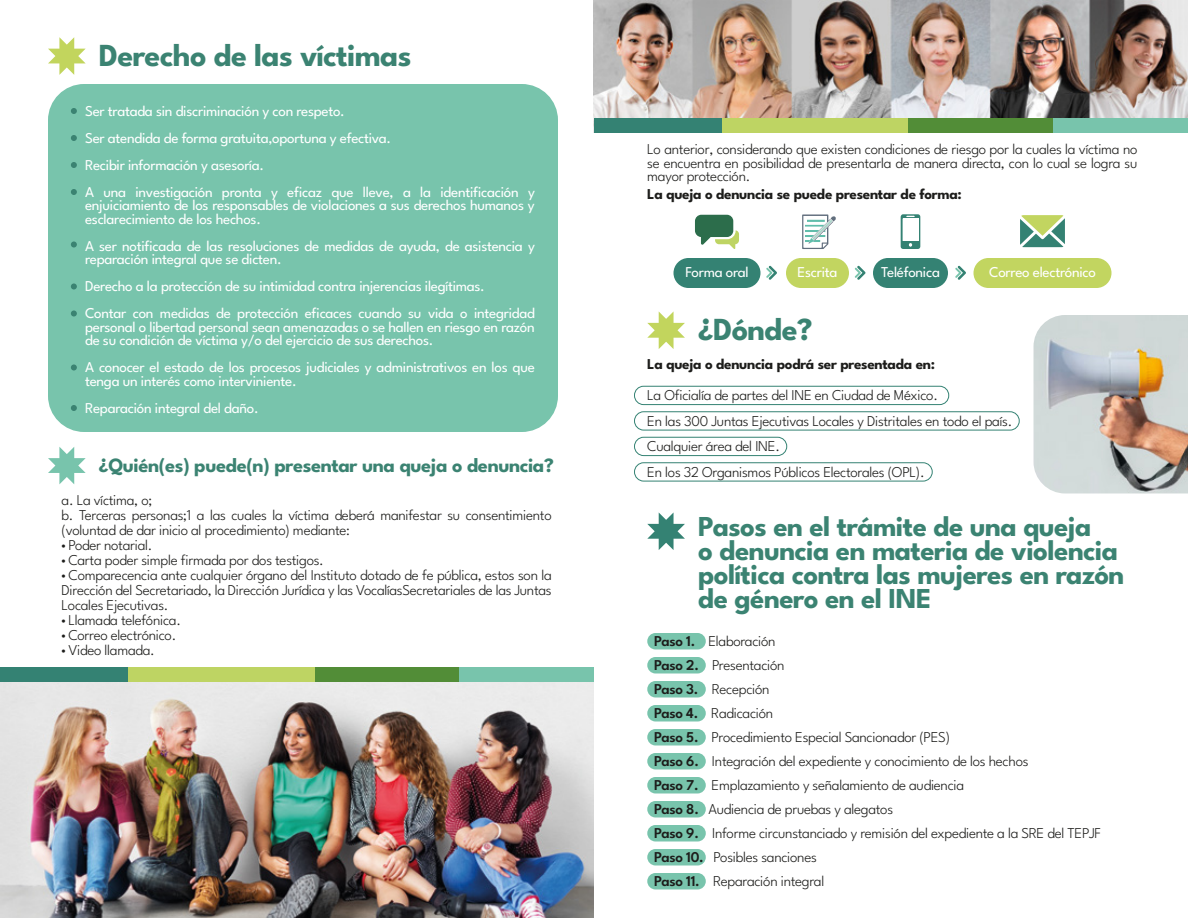
<style>
.page{position:relative;width:1188px;height:918px;background:#fff}
.page>*{position:absolute;margin:0;border:0;box-sizing:border-box;transform-origin:0 0}
.t1{font:700 32.1px "League Spartan";letter-spacing:-.02em;color:#3b8372}
.t2{font:700 28.8px/24px "League Spartan";letter-spacing:-.02em;color:#3b8372}
.t3{font:700 20.25px "League Spartan";letter-spacing:-.02em;color:#3b8372}
.t4{font:300 15px/24px "League Spartan";letter-spacing:-.02em;color:#1d1d1b}
.t5{font:15px/27px "League Spartan";letter-spacing:-.02em;color:#fff}
.t6{font:700 15px "League Spartan";letter-spacing:-.02em;color:#1d1d1b}
.s1{font-family:"Myriad Pro";font-weight:400}
.s2{font-weight:600}
</style>
<div class="page">
<img style="left:594px;top:0;width:594px;height:118px">
<svg style="left:48px;top:37px;width:38px;height:38px"></svg>
<svg style="left:48px;top:447px;width:38px;height:37px"></svg>
<div style="left:48px;top:84px;width:510px;height:348px;background:#78c4ac;border-radius:36px"></div>
<svg style="left:71px;top:108px;width:6px;height:6px"></svg>
<svg style="left:71px;top:135px;width:6px;height:6px"></svg>
<svg style="left:71px;top:162px;width:6px;height:6px"></svg>
<svg style="left:71px;top:189px;width:6px;height:6px"></svg>
<svg style="left:71px;top:242px;width:6px;height:6px"></svg>
<svg style="left:71px;top:284px;width:6px;height:6px"></svg>
<svg style="left:71px;top:310px;width:6px;height:6px"></svg>
<svg style="left:71px;top:364px;width:6px;height:6px"></svg>
<svg style="left:71px;top:405px;width:6px;height:6px"></svg>
<img style="left:0;top:681px;width:594px;height:237px">
<div style="left:0;top:667px;width:128px;height:14px;background:#348273"></div>
<div style="left:128px;top:667px;width:198px;height:14px;background:#bed463"></div>
<div style="left:315px;top:667px;width:145px;height:14px;background:#528d37"></div>
<div style="left:460px;top:667px;width:134px;height:14px;background:#78c4ac"></div>
<div style="left:647px;top:633px;width:59px;height:17px;background:#78c4ac;border-radius:8px"></div>
<div style="left:647px;top:657px;width:59px;height:17px;background:#78c4ac;border-radius:8px"></div>
<div style="left:647px;top:681px;width:59px;height:17px;background:#78c4ac;border-radius:8px"></div>
<div style="left:647px;top:705px;width:59px;height:17px;background:#78c4ac;border-radius:8px"></div>
<div style="left:647px;top:729px;width:59px;height:17px;background:#78c4ac;border-radius:8px"></div>
<div style="left:647px;top:753px;width:59px;height:17px;background:#78c4ac;border-radius:8px"></div>
<div style="left:647px;top:777px;width:59px;height:17px;background:#78c4ac;border-radius:8px"></div>
<div style="left:647px;top:801px;width:59px;height:17px;background:#78c4ac;border-radius:8px"></div>
<div style="left:647px;top:825px;width:59px;height:17px;background:#78c4ac;border-radius:8px"></div>
<div style="left:647px;top:849px;width:59px;height:17px;background:#78c4ac;border-radius:8px"></div>
<div style="left:647px;top:873px;width:59px;height:17px;background:#78c4ac;border-radius:8px"></div>
<div style="left:674px;top:258px;width:86px;height:30px;background:#348273;border-radius:15px"></div>
<div style="left:786px;top:258px;width:63px;height:30px;background:#c2d560;border-radius:15px"></div>
<div style="left:873px;top:258px;width:75px;height:30px;background:#348273;border-radius:15px"></div>
<div style="left:974px;top:258px;width:138px;height:30px;background:#c2d560;border-radius:15px"></div>
<svg style="left:695px;top:215px;width:44px;height:34px"></svg>
<svg style="left:802px;top:214px;width:34px;height:35px"></svg>
<svg style="left:901px;top:214px;width:19px;height:35px"></svg>
<svg style="left:1020px;top:215px;width:45px;height:32px"></svg>
<svg style="left:766px;top:266px;width:11px;height:14px"></svg>
<svg style="left:855px;top:266px;width:11px;height:14px"></svg>
<svg style="left:955px;top:266px;width:11px;height:14px"></svg>
<svg style="left:647px;top:311px;width:38px;height:38px"></svg>
<svg style="left:647px;top:512px;width:38px;height:38px"></svg>
<div style="left:634px;top:386px;width:315px;height:19px;border:1px solid #348273;border-radius:9px"></div>
<div style="left:634px;top:411px;width:386px;height:19px;border:1px solid #348273;border-radius:9px"></div>
<div style="left:634px;top:437px;width:153px;height:19px;border:1px solid #348273;border-radius:9px"></div>
<div style="left:634px;top:462px;width:299px;height:19px;border:1px solid #348273;border-radius:9px"></div>
<img style="left:1034px;top:315px;width:154px;height:179px">
<div style="left:594px;top:118px;width:128px;height:15px;background:#348273"></div>
<div style="left:722px;top:118px;width:198px;height:15px;background:#bed463"></div>
<div style="left:909px;top:118px;width:144px;height:15px;background:#528d37"></div>
<div style="left:1053px;top:118px;width:135px;height:15px;background:#78c4ac"></div>
<h1 class="t1" style="left:99px;top:30px;width:314px">Derecho de las víctimas</h1>
<p class="t5" style="left:85px;top:96px;width:451px">Ser tratada sin discriminación y con respeto.<br>Ser atendida de forma gratuita,oportuna y efectiva.<br>Recibir información y asesoría.<br>A una investigación pronta y eficaz que lleve, a la identificación y</p>
<p class="t5" style="left:85px;top:197px;width:451px;line-height:13.5px">enjuiciamiento de los responsables de violaciones a sus derechos humanos y esclarecimiento de los hechos.</p>
<p class="t5" style="left:85px;top:238px;width:451px;line-height:13.5px">A ser notificada de las resoluciones de medidas de ayuda, de asistencia y reparación integral que se dicten.</p>
<p class="t5" style="left:85px;top:271px;width:451px">Derecho a la protección de su intimidad contra injerencias ilegítimas.<br>Contar con medidas de protección eficaces cuando su vida o integridad</p>
<p class="t5" style="left:85px;top:319px;width:451px;line-height:13.5px">personal o libertad personal sean amenazadas o se hallen en riesgo en razón de su condición de víctima y/o del ejercicio de sus derechos.</p>
<p class="t5" style="left:85px;top:359px;width:451px;line-height:13.5px">A conocer el estado de los procesos judiciales y administrativos en los que tenga un interés como interviniente.</p>
<p class="t5" style="left:85px;top:393px;width:175px">Reparación integral del daño.</p>
<h3 class="t3" style="left:99px;top:449px;width:456px">¿Quién(es) puede(n) presentar una queja o denuncia?</h3>
<p class="t4" style="left:62px;top:491px;width:492px;line-height:15px">a. La víctima, o;<br>b. Terceras personas;1 a las cuales la víctima deberá manifestar su consentimiento (voluntad de dar inicio al procedimiento) mediante:</p>
<p class="t4" style="left:62px;top:532px;width:93px"><span class="s1">•</span> Poder notarial.</p>
<p class="t4" style="left:62px;top:547px;width:264px"><span class="s1">•</span> Carta poder simple firmada por dos testigos.</p>
<p class="t4" style="left:62px;top:566px;width:492px;line-height:15px;text-align:justify"><span class="s1">•</span> Comparecencia ante cualquier órgano del Instituto dotado de fe pública, estos son la Dirección del Secretariado, la Dirección Jurídica y las VocalíasSecretariales de las Juntas Locales Ejecutivas.</p>
<p class="t4" style="left:62px;top:607px;width:121px"><span class="s1">•</span> Llamada telefónica.</p>
<p class="t4" style="left:62px;top:622px;width:116px"><span class="s1">•</span> Correo electrónico.</p>
<p class="t4" style="left:62px;top:637px;width:95px"><span class="s1">•</span> Video llamada.</p>
<p class="t4" style="left:647px;top:141px;width:492px;line-height:13.5px;text-align:justify">Lo anterior, considerando que existen condiciones de riesgo por la cuales la víctima no se encuentra en posibilidad de presentarla de manera directa, con lo cual se logra su mayor protección.</p>
<p class="t6" style="left:647px;top:182px;width:316px">La queja o denuncia se puede presentar de forma:</p>
<p class="t5" style="left:685px;top:257px;width:65px">Forma oral</p>
<p class="t5" style="left:798px;top:257px;width:41px">Escrita</p>
<p class="t5" style="left:881px;top:257px;width:60px">Teléfonica</p>
<p class="t5" style="left:989px;top:257px;width:108px">Correo electrónico</p>
<h1 class="t1" style="left:698px;top:304px;width:116px">¿Dónde?</h1>
<p class="t6" style="left:647px;top:352px;width:289px">La queja o denuncia podrá ser presentada en:</p>
<p class="t4" style="left:647px;top:381px;width:367px;line-height:25.5px">La Oficialía de partes del INE en Ciudad de México.<br>En las 300 Juntas Ejecutivas Locales y Distritales en todo el país.<br>Cualquier área del INE.<br>En los 32 Organismos Públicos Electorales (OPL).</p>
<h2 class="t2" style="left:698px;top:512px;width:428px">Pasos en el trámite de una queja<br>o denuncia en materia de violencia política contra las mujeres en razón de género en el INE</h2>
<p class="t4" style="left:654px;top:628px;width:449px"><span class="s2">Paso 1.</span> Elaboración<br><span class="s2">Paso 2.</span> Presentación<br><span class="s2">Paso 3.</span> Recepción<br><span class="s2">Paso 4.</span> Radicación<br><span class="s2">Paso 5.</span> Procedimiento Especial Sancionador (PES)<br><span class="s2">Paso 6.</span> Integración del expediente y conocimiento de los hechos<br><span class="s2">Paso 7.</span> Emplazamiento y señalamiento de audiencia<br><span class="s2">Paso 8.</span> Audiencia de pruebas y alegatos<br><span class="s2">Paso 9.</span> Informe circunstanciado y remisión del expediente a la SRE del TEPJF <span class="s2">Paso 10.</span> Posibles sanciones<br><span class="s2">Paso 11.</span> Reparación integral</p>
</div>
